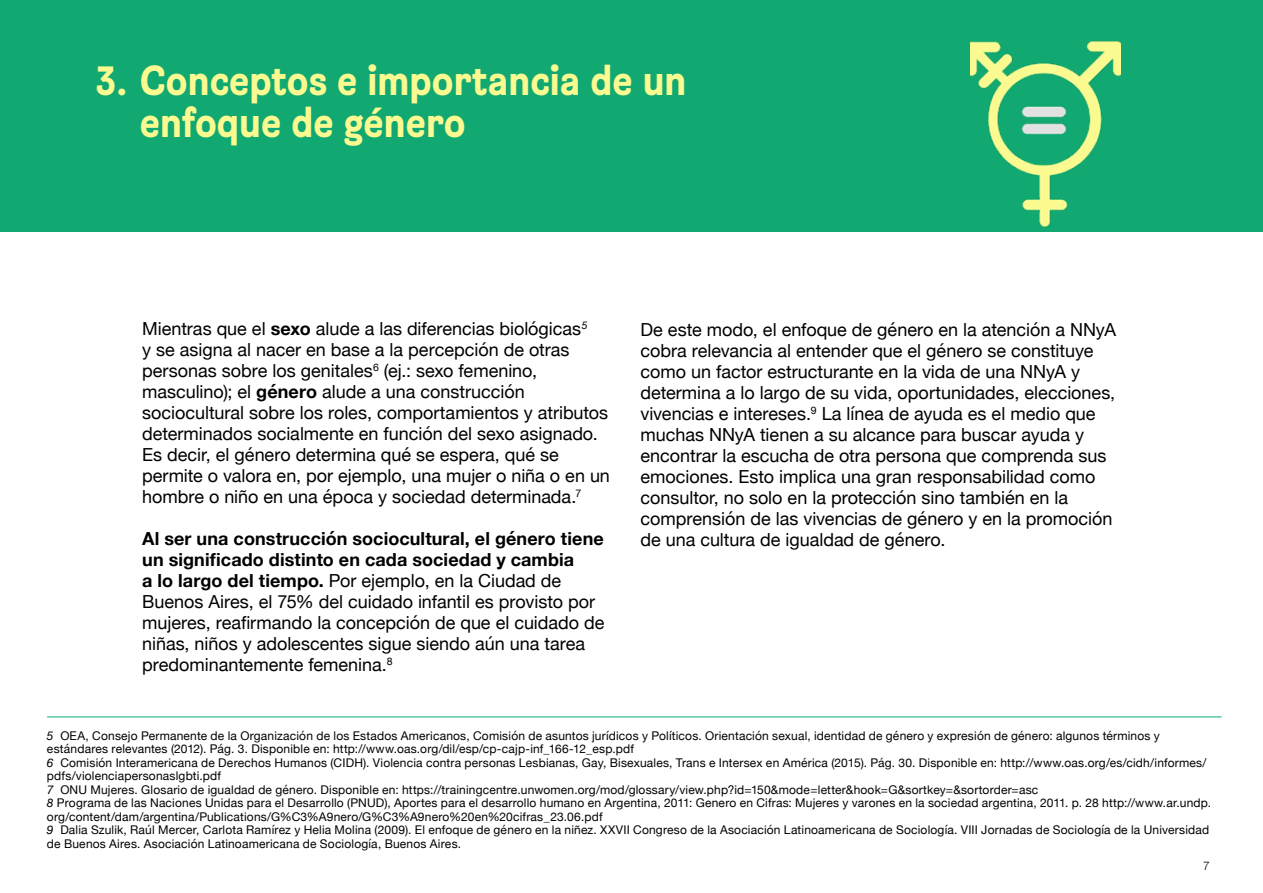
<style>
.page{position:relative;width:1263px;height:893px;background:#fff}
.page>*{position:absolute;margin:0;border:0;box-sizing:border-box;transform-origin:0 0}
.t1{font:700 42px/42px "Brezel Grotesk";color:#fafa91}
.t2{font:18px/21px "Helvetica Neue";color:#000}
.t3{font:12px/13.5px "Helvetica Neue";letter-spacing:.015em;color:#000}
.t4{font:300 12px "Helvetica Neue";color:#000}
.s1{font-weight:700}
.s2{font-style:italic}
</style>
<div class="page">
<div style="left:0;top:0;width:1263px;height:231px;background:#11a971"></div>
<hr style="left:47px;top:716px;width:1174px;height:1px;background:#0caa71">
<img style="left:970px;top:41px;width:151px;height:186px">
<h1 class="t1" style="left:140px;top:59px;width:548px;text-indent:-45px">3. Conceptos e importancia de un enfoque de género</h1>
<p class="t2" style="left:142px;top:319px;width:469px">Mientras que el <span class="s1">sexo</span> alude a las diferencias biológicas<sup>5<br></sup>y se asigna al nacer en base a la percepción de otras personas sobre los genitales<sup>6</sup> (ej.: sexo femenino, masculino); el <span class="s1">género</span> alude a una construcción sociocultural sobre los roles, comportamientos y atributos determinados socialmente en función del sexo asignado.<br>Es decir, el género determina qué se espera, qué se permite o valora en, por ejemplo, una mujer o niña o en un hombre o niño en una época y sociedad determinada.<sup>7</sup></p>
<p class="t2" style="left:142px;top:530px;width:464px"><span class="s1">Al ser una construcción sociocultural, el género tiene un significado distinto en cada sociedad y cambia<br>a lo largo del tiempo.</span> Por ejemplo, en la Ciudad de Buenos Aires, el 75% del cuidado infantil es provisto por mujeres, reafirmando la concepción de que el cuidado de niñas, niños y adolescentes sigue siendo aún una tarea predominantemente femenina.<sup>8</sup></p>
<p class="t2" style="left:640px;top:320px;width:477px">De este modo, el enfoque de género en la atención a NNyA cobra relevancia al entender que el género se constituye como un factor estructurante en la vida de una NNyA y determina a lo largo de su vida, oportunidades, elecciones, vivencias e intereses.<sup>9</sup> La línea de ayuda es el medio que muchas NNyA tienen a su alcance para buscar ayuda y encontrar la escucha de otra persona que comprenda sus emociones. Esto implica una gran responsabilidad como consultor, no solo en la protección sino también en la comprensión de las vivencias de género y en la promoción de una cultura de igualdad de género.</p>
<p class="t3" style="left:47px;top:729px;width:1166px"><span class="s2">5</span> OEA, Consejo Permanente de la Organización de los Estados Americanos, Comisión de asuntos jurídicos y Políticos. Orientación sexual, identidad de género y expresión de género: algunos términos y estándares relevantes (2012). Pág. 3. Disponible en: http://www.oas.org/dil/esp/cp-cajp-inf_166-12_esp.pdf<br><span class="s2">6</span> Comisión Interamericana de Derechos Humanos (CIDH). Violencia contra personas Lesbianas, Gay, Bisexuales, Trans e Intersex en América (2015). Pág. 30. Disponible en: http://www.oas.org/es/cidh/informes/ pdfs/violenciapersonaslgbti.pdf<br><span class="s2">7</span> ONU Mujeres. Glosario de igualdad de género. Disponible en: https://trainingcentre.unwomen.org/mod/glossary/view.php?id=150&amp;mode=letter&amp;hook=G&amp;sortkey=&amp;sortorder=asc<br><span class="s2">8</span> Programa de las Naciones Unidas para el Desarrollo (PNUD), Aportes para el desarrollo humano en Argentina, 2011: Genero en Cifras: Mujeres y varones en la sociedad argentina, 2011. p. 28 http://www.ar.undp. org/content/dam/argentina/Publications/G%C3%A9nero/G%C3%A9nero%20en%20cifras_23.06.pdf<br><span class="s2">9</span> Dalia Szulik, Raúl Mercer, Carlota Ramírez y Helia Molina (2009). El enfoque de género en la niñez. XXVII Congreso de la Asociación Latinoamericana de Sociología. VIII Jornadas de Sociología de la Universidad de Buenos Aires. Asociación Latinoamericana de Sociología, Buenos Aires.</p>
<p class="t4" style="left:1203px;top:856px;width:8px">7</p>
</div>
